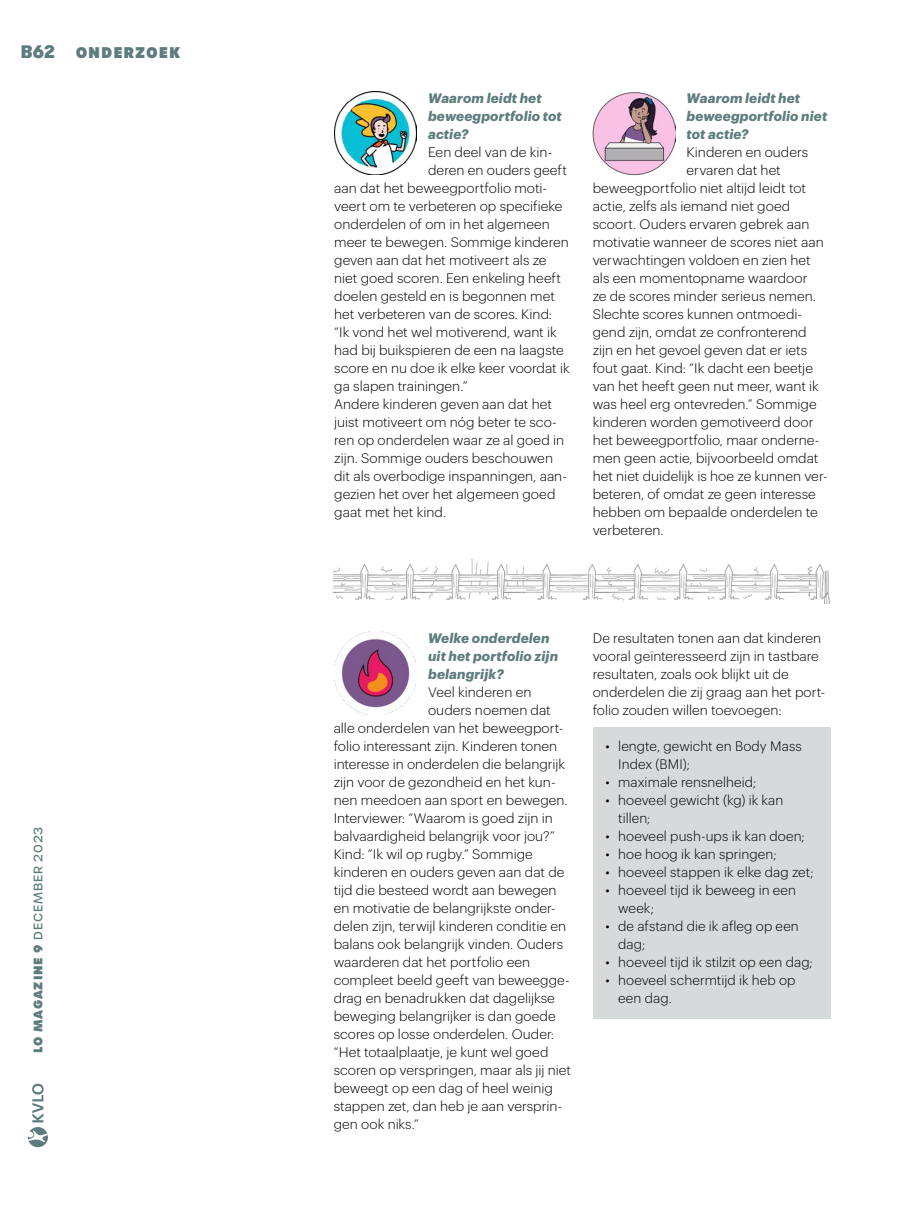
<style>
.page{position:relative;width:915px;height:1212px;background:#fff}
.page>*{position:absolute;margin:0;border:0;box-sizing:border-box;transform-origin:0 0}
.t1{font:900 18px "GT Walsheim Pro";color:#5e7c7e}
.t2{font:800 15px "Urbane";letter-spacing:.06em;color:#5e7c7e}
.t3{font:300 13.5px/18px "Graphik";letter-spacing:.005em;color:#000}
.t4{font:italic 700 13.5px/18px "Graphik";letter-spacing:.01em;color:#5e7c7e}
.t5{font:500 12px "Urbane";letter-spacing:.075em;color:#5e7c7e}
.s1{font-weight:800}
</style>
<div class="page">
<svg style="left:28px;top:1084px;width:20px;height:63px"></svg>
<img style="left:334px;top:92px;width:83px;height:82px">
<img style="left:592px;top:92px;width:83px;height:83px">
<img style="left:333px;top:560px;width:497px;height:43px">
<div style="left:592px;top:727px;width:238px;height:57px;background:#d6dadb"></div>
<div style="left:592px;top:781px;width:238px;height:57px;background:#d6dadb"></div>
<div style="left:592px;top:835px;width:238px;height:39px;background:#d6dadb"></div>
<div style="left:592px;top:871px;width:238px;height:57px;background:#d6dadb"></div>
<div style="left:592px;top:907px;width:238px;height:57px;background:#d6dadb"></div>
<div style="left:592px;top:961px;width:238px;height:57px;background:#d6dadb"></div>
<img style="left:334px;top:632px;width:82px;height:82px">
<h1 class="t1" style="left:21px;top:40px;width:36px">B62</h1>
<p class="t2" style="left:76px;top:42px;width:106px">ONDERZOEK</p>
<p class="t5" style="left:30px;top:1053px;width:228px;rotate:-90deg"><span class="s1">LO MAGAZINE 9</span> DECEMBER 2023</p>
<p class="t4" style="left:428px;top:88px;width:135px">Waarom leidt het beweegportfolio tot actie?</p>
<p class="t3" style="left:428px;top:142px;width:126px">Een deel van de kin-</p>
<p class="t3" style="left:428px;top:160px;width:140px">deren en ouders geeft</p>
<p class="t3" style="left:334px;top:178px;width:214px">aan dat het beweegportfolio moti-</p>
<p class="t3" style="left:334px;top:196px;width:230px">veert om te verbeteren op specifieke</p>
<p class="t3" style="left:334px;top:214px;width:217px">onderdelen of om in het algemeen</p>
<p class="t3" style="left:334px;top:232px;width:236px">meer te bewegen. Sommige kinderen</p>
<p class="t3" style="left:334px;top:250px;width:214px">geven aan dat het motiveert als ze</p>
<p class="t3" style="left:334px;top:268px;width:228px">niet goed scoren. Een enkeling heeft</p>
<p class="t3" style="left:334px;top:286px;width:222px">doelen gesteld en is begonnen met</p>
<p class="t3" style="left:334px;top:304px;width:219px">het verbeteren van de scores. Kind:</p>
<p class="t3" style="left:334px;top:322px;width:224px">“Ik vond het wel motiverend, want ik</p>
<p class="t3" style="left:334px;top:340px;width:231px">had bij buikspieren de een na laagste</p>
<p class="t3" style="left:334px;top:358px;width:237px">score en nu doe ik elke keer voordat ik</p>
<p class="t3" style="left:334px;top:376px;width:135px">ga slapen trainingen.”</p>
<p class="t3" style="left:334px;top:394px;width:219px">Andere kinderen geven aan dat het</p>
<p class="t3" style="left:334px;top:412px;width:224px">juist motiveert om nóg beter te sco-</p>
<p class="t3" style="left:334px;top:430px;width:231px">ren op onderdelen waar ze al goed in</p>
<p class="t3" style="left:334px;top:448px;width:220px">zijn. Sommige ouders beschouwen</p>
<p class="t3" style="left:334px;top:466px;width:234px">dit als overbodige inspanningen, aan-</p>
<p class="t3" style="left:334px;top:484px;width:223px">gezien het over het algemeen goed</p>
<p class="t3" style="left:334px;top:502px;width:113px">gaat met het kind.</p>
<p class="t4" style="left:686px;top:88px;width:142px">Waarom leidt het beweegportfolio niet tot actie?</p>
<p class="t3" style="left:686px;top:142px;width:123px">Kinderen en ouders</p>
<p class="t3" style="left:686px;top:160px;width:96px">ervaren dat het</p>
<p class="t3" style="left:592px;top:178px;width:215px">beweegportfolio niet altijd leidt tot</p>
<p class="t3" style="left:592px;top:196px;width:199px">actie, zelfs als iemand niet goed</p>
<p class="t3" style="left:592px;top:214px;width:218px">scoort. Ouders ervaren gebrek aan</p>
<p class="t3" style="left:592px;top:232px;width:232px">motivatie wanneer de scores niet aan</p>
<p class="t3" style="left:592px;top:250px;width:219px">verwachtingen voldoen en zien het</p>
<p class="t3" style="left:592px;top:268px;width:216px">als een momentopname waardoor</p>
<p class="t3" style="left:592px;top:286px;width:225px">ze de scores minder serieus nemen.</p>
<p class="t3" style="left:592px;top:304px;width:211px">Slechte scores kunnen ontmoedi-</p>
<p class="t3" style="left:592px;top:322px;width:215px">gend zijn, omdat ze confronterend</p>
<p class="t3" style="left:592px;top:340px;width:216px">zijn en het gevoel geven dat er iets</p>
<p class="t3" style="left:592px;top:358px;width:222px">fout gaat. Kind: “Ik dacht een beetje</p>
<p class="t3" style="left:592px;top:376px;width:228px">van het heeft geen nut meer, want ik</p>
<p class="t3" style="left:592px;top:394px;width:225px">was heel erg ontevreden.” Sommige</p>
<p class="t3" style="left:592px;top:412px;width:222px">kinderen worden gemotiveerd door</p>
<p class="t3" style="left:592px;top:430px;width:228px">het beweegportfolio, maar onderne-</p>
<p class="t3" style="left:592px;top:448px;width:227px">men geen actie, bijvoorbeeld omdat</p>
<p class="t3" style="left:592px;top:466px;width:236px">het niet duidelijk is hoe ze kunnen ver-</p>
<p class="t3" style="left:592px;top:484px;width:225px">beteren, of omdat ze geen interesse</p>
<p class="t3" style="left:592px;top:502px;width:226px">hebben om bepaalde onderdelen te</p>
<p class="t3" style="left:592px;top:520px;width:72px">verbeteren.</p>
<p class="t4" style="left:428px;top:628px;width:131px">Welke onderdelen uit het portfolio zijn belangrijk?</p>
<p class="t3" style="left:428px;top:682px;width:105px">Veel kinderen en</p>
<p class="t3" style="left:428px;top:700px;width:124px">ouders noemen dat</p>
<p class="t3" style="left:333px;top:718px;width:231px">alle onderdelen van het beweegport-</p>
<p class="t3" style="left:333px;top:736px;width:225px">folio interessant zijn. Kinderen tonen</p>
<p class="t3" style="left:333px;top:754px;width:233px">interesse in onderdelen die belangrijk</p>
<p class="t3" style="left:333px;top:772px;width:223px">zijn voor de gezondheid en het kun-</p>
<p class="t3" style="left:333px;top:790px;width:235px">nen meedoen aan sport en bewegen.</p>
<p class="t3" style="left:333px;top:808px;width:220px">Interviewer: “Waarom is goed zijn in</p>
<p class="t3" style="left:333px;top:826px;width:223px">balvaardigheid belangrijk voor jou?”</p>
<p class="t3" style="left:333px;top:844px;width:201px">Kind: “Ik wil op rugby.” Sommige</p>
<p class="t3" style="left:333px;top:862px;width:232px">kinderen en ouders geven aan dat de</p>
<p class="t3" style="left:333px;top:880px;width:224px">tijd die besteed wordt aan bewegen</p>
<p class="t3" style="left:333px;top:898px;width:223px">en motivatie de belangrijkste onder-</p>
<p class="t3" style="left:333px;top:916px;width:234px">delen zijn, terwijl kinderen conditie en</p>
<p class="t3" style="left:333px;top:934px;width:231px">balans ook belangrijk vinden. Ouders</p>
<p class="t3" style="left:333px;top:952px;width:198px">waarderen dat het portfolio een</p>
<p class="t3" style="left:333px;top:970px;width:237px">compleet beeld geeft van beweegge-</p>
<p class="t3" style="left:333px;top:988px;width:222px">drag en benadrukken dat dagelijkse</p>
<p class="t3" style="left:333px;top:1006px;width:223px">beweging belangrijker is dan goede</p>
<p class="t3" style="left:333px;top:1024px;width:222px">scores op losse onderdelen. Ouder:</p>
<p class="t3" style="left:333px;top:1042px;width:216px">“Het totaalplaatje, je kunt wel goed</p>
<p class="t3" style="left:333px;top:1060px;width:239px">scoren op verspringen, maar als jij niet</p>
<p class="t3" style="left:333px;top:1078px;width:221px">beweegt op een dag of heel weinig</p>
<p class="t3" style="left:333px;top:1096px;width:230px">stappen zet, dan heb je aan versprin-</p>
<p class="t3" style="left:333px;top:1114px;width:87px">gen ook niks.”</p>
<p class="t3" style="left:592px;top:628px;width:234px">De resultaten tonen aan dat kinderen vooral geïnteresseerd zijn in tastbare resultaten, zoals ook blijkt uit de onderdelen die zij graag aan het port&shy;folio zouden willen toevoegen:</p>
<p class="t3" style="left:618px;top:736px;width:185px;text-indent:-13px">• lengte, gewicht en Body Mass<br>Index (BMI);</p>
<p class="t3" style="left:605px;top:772px;width:152px">• maximale rensnelheid;</p>
<p class="t3" style="left:618px;top:790px;width:166px;text-indent:-13px">• hoeveel gewicht (kg) ik kan tillen;</p>
<p class="t3" style="left:605px;top:826px;width:201px">• hoeveel push-ups ik kan doen;</p>
<p class="t3" style="left:605px;top:844px;width:172px">• hoe hoog ik kan springen;</p>
<p class="t3" style="left:605px;top:862px;width:209px">• hoeveel stappen ik elke dag zet;</p>
<p class="t3" style="left:618px;top:880px;width:179px;text-indent:-13px">• hoeveel tijd ik beweeg in een week;</p>
<p class="t3" style="left:618px;top:916px;width:182px;text-indent:-13px">• de afstand die ik afleg op een dag;</p>
<p class="t3" style="left:605px;top:952px;width:209px">• hoeveel tijd ik stilzit op een dag;</p>
<p class="t3" style="left:618px;top:970px;width:179px;text-indent:-13px">• hoeveel schermtijd ik heb op een dag.</p>
</div>
